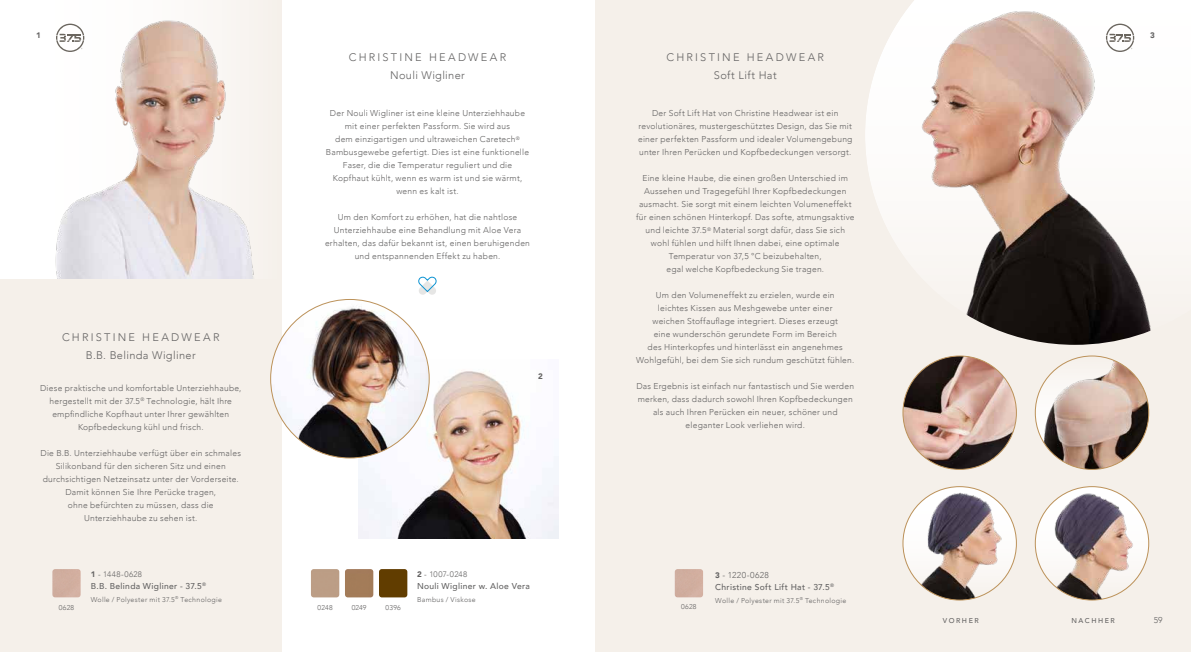
<style>
.page{position:relative;width:1191px;height:652px;background:#fff}
.page>*{position:absolute;margin:0;border:0;box-sizing:border-box;transform-origin:0 0}
.t1{font:300 11px/18px "Avenir";letter-spacing:.195em;color:#646363;text-align:center}
.t2{font:300 8.5px/13px "Avenir";letter-spacing:.025em;color:#646363;text-align:center}
.t3{font:500 8.5px/12px "Avenir";letter-spacing:.035em;color:#646363}
.t4{font:300 8px "Avenir";letter-spacing:.04em;color:#646363}
.t5{font:900 8px "Avenir";color:#646363}
.t6{font:300 7px "Avenir";letter-spacing:.04em;color:#646363}
.t7{font:500 7px "Avenir";letter-spacing:.22em;color:#646363}
.s1{font-weight:900}
.s2{font-weight:900;font-size:8px}
.s3{font-weight:300}
</style>
<div class="page">
<div style="left:0;top:279px;width:282px;height:373px;background:#f5f0ea"></div>
<div style="left:595px;top:0;width:596px;height:652px;background:#f5f0ea"></div>
<img style="left:359px;top:360px;width:199px;height:179px">
<img style="left:55px;top:6px;width:227px;height:273px">
<img style="left:52px;top:569px;width:29px;height:28px">
<svg style="left:56px;top:24px;width:28px;height:28px"></svg>
<img style="left:271px;top:299px;width:158px;height:159px;border-radius:79px">
<img style="left:311px;top:569px;width:28px;height:28px">
<img style="left:345px;top:569px;width:28px;height:28px">
<img style="left:379px;top:569px;width:28px;height:28px">
<img style="left:674px;top:569px;width:29px;height:28px">
<img style="left:865px;top:0;width:326px;height:345px">
<img style="left:903px;top:356px;width:113px;height:113px;border-radius:57px">
<img style="left:1035px;top:356px;width:113px;height:113px;border-radius:57px">
<img style="left:903px;top:487px;width:113px;height:113px;border-radius:57px">
<img style="left:1035px;top:487px;width:113px;height:113px;border-radius:57px">
<svg style="left:1106px;top:24px;width:28px;height:28px"></svg>
<svg style="left:418px;top:276px;width:19px;height:19px"></svg>
<p class="t5" style="left:36px;top:30px;width:6px">1</p>
<p class="t5" style="left:1150px;top:30px;width:6px">3</p>
<p class="t1" style="left:62px;top:328px;width:159px">CHRISTINE HEADWEAR<br>B.B. Belinda Wigliner</p>
<p class="t2" style="left:40px;top:382px;width:203px">Diese praktische und komfortable Unterziehhaube, hergestellt mit der 37.5<sup>®</sup> Technologie, hält Ihre empfindliche Kopfhaut unter Ihrer gewählten Kopfbedeckung kühl und frisch.</p>
<p class="t2" style="left:41px;top:447px;width:202px">Die B.B. Unterziehhaube verfügt über ein schmales Silikonband für den sicheren Sitz und einen durchsichtigen Netzeinsatz unter der Vorderseite.<br>Damit können Sie Ihre Perücke tragen,<br>ohne befürchten zu müssen, dass die Unterziehhaube zu sehen ist.</p>
<p class="t1" style="left:349px;top:48px;width:159px">CHRISTINE HEADWEAR<br>Nouli Wigliner</p>
<p class="t2" style="left:326px;top:107px;width:205px">Der Nouli Wigliner ist eine kleine Unterziehhaube mit einer perfekten Passform. Sie wird aus<br>dem einzigartigen und ultraweichen Caretech<sup>® </sup>Bambusgewebe gefertigt. Dies ist eine funktionelle Faser, die die Temperatur reguliert und die Kopfhaut kühlt, wenn es warm ist und sie wärmt, wenn es kalt ist.</p>
<p class="t2" style="left:325px;top:211px;width:206px">Um den Komfort zu erhöhen, hat die nahtlose Unterziehhaube eine Behandlung mit Aloe Vera erhalten, das dafür bekannt ist, einen beruhigenden und entspannenden Effekt zu haben.</p>
<p class="t5" style="left:538px;top:371px;width:6px">2</p>
<p class="t1" style="left:666px;top:48px;width:159px">CHRISTINE HEADWEAR<br>Soft Lift Hat</p>
<p class="t2" style="left:638px;top:107px;width:216px">Der Soft Lift Hat von Christine Headwear ist ein revolutionäres, mustergeschütztes Design, das Sie mit einer perfekten Passform und idealer Volumengebung unter Ihren Perücken und Kopfbedeckungen versorgt.</p>
<p class="t2" style="left:636px;top:172px;width:220px">Eine kleine Haube, die einen großen Unterschied im Aussehen und Tragegefühl Ihrer Kopfbedeckungen ausmacht. Sie sorgt mit einem leichten Volumeneffekt für einen schönen Hinterkopf. Das softe, atmungsaktive und leichte 37.5<sup>®</sup> Material sorgt dafür, dass Sie sich wohl fühlen und hilft Ihnen dabei, eine optimale Temperatur von 37,5 °C beizubehalten,<br>egal welche Kopfbedeckung Sie tragen.</p>
<p class="t2" style="left:636px;top:289px;width:220px">Um den Volumeneffekt zu erzielen, wurde ein<br>leichtes Kissen aus Meshgewebe unter einer<br>weichen Stoffauflage integriert. Dieses erzeugt<br>eine wunderschön gerundete Form im Bereich<br>des Hinterkopfes und hinterlässt ein angenehmes Wohlgefühl, bei dem Sie sich rundum geschützt fühlen.</p>
<p class="t2" style="left:636px;top:380px;width:219px">Das Ergebnis ist einfach nur fantastisch und Sie werden merken, dass dadurch sowohl Ihren Kopfbedeckungen als auch Ihren Perücken ein neuer, schöner und eleganter Look verliehen wird.</p>
<p class="t4" style="left:91px;top:570px;width:53px"><span class="s1">1</span> - 1448-0628</p>
<p class="t3" style="left:91px;top:581px;width:117px">B.B. Belinda Wigliner - 37.5<sup>®</sup></p>
<p class="t4" style="left:417px;top:570px;width:52px"><span class="s1">2</span> - 1007-0248</p>
<p class="t3" style="left:417px;top:581px;width:114px">Nouli Wigliner w. Aloe Vera</p>
<p class="t3" style="left:715px;top:569px;width:120px"><span class="s2">3</span> <span class="s3">- 1220-0628<br></span>Christine Soft Lift Hat - 37.5<sup>®</sup></p>
<p class="t6" style="left:59px;top:604px;width:17px">0628</p>
<p class="t6" style="left:91px;top:595px;width:133px">Wolle / Polyester mit 37.5<sup>®</sup> Technologie</p>
<p class="t6" style="left:417px;top:595px;width:60px">Bambus / Viskose</p>
<p class="t6" style="left:317px;top:604px;width:17px">0248</p>
<p class="t6" style="left:352px;top:604px;width:16px">0249</p>
<p class="t6" style="left:385px;top:604px;width:17px">0396</p>
<p class="t6" style="left:681px;top:602px;width:17px">0628</p>
<p class="t6" style="left:715px;top:596px;width:133px">Wolle / Polyester mit 37.5<sup>®</sup> Technologie</p>
<p class="t7" style="left:943px;top:618px;width:37px">VORHER</p>
<p class="t7" style="left:1071px;top:618px;width:45px">NACHHER</p>
<p class="t2" style="left:1153px;top:614px;width:10px">59</p>
</div>
